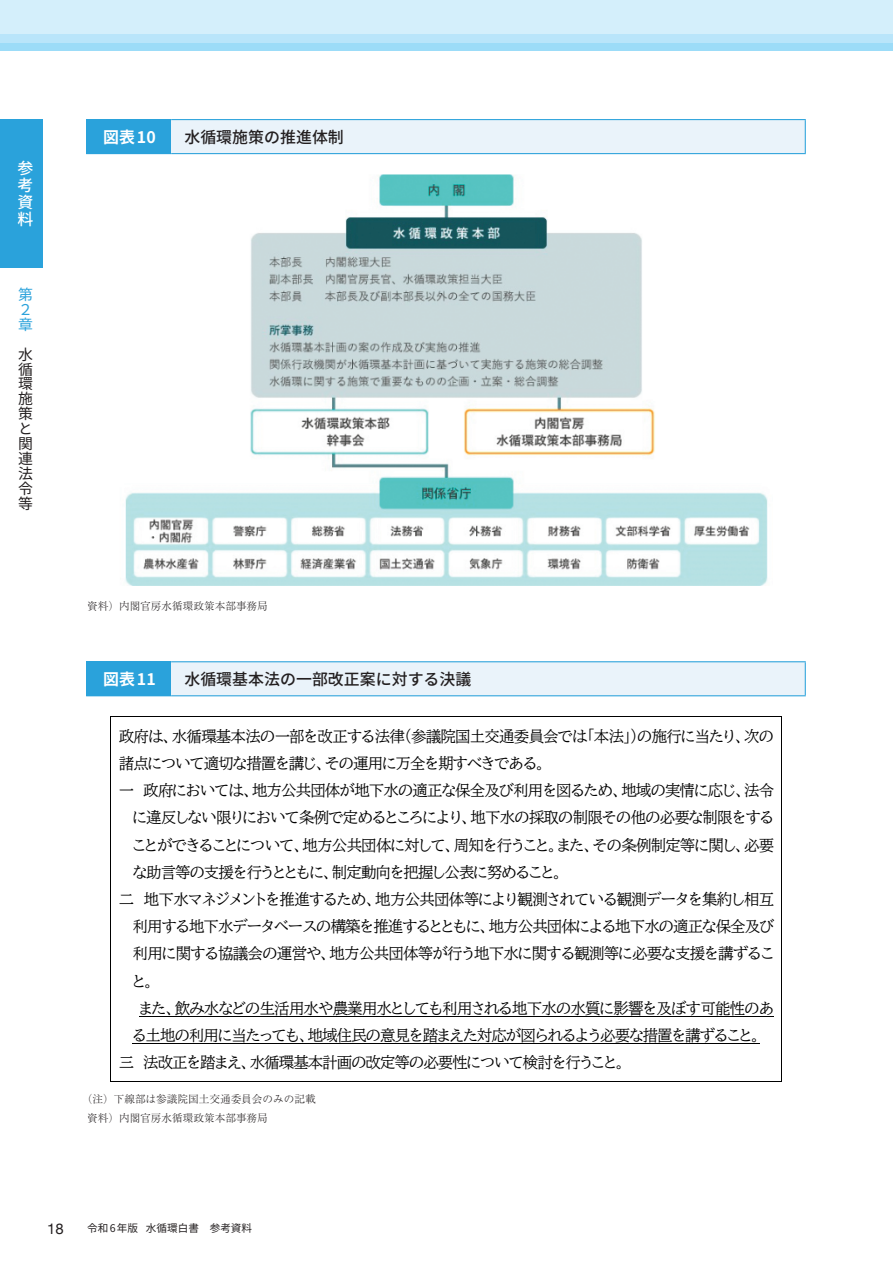
<style>
.page{position:relative;width:893px;height:1263px;background:#fff}
.page>*{position:absolute;margin:0;border:0;box-sizing:border-box;transform-origin:0 0}
.t1{font:500 15.9px "Noto Sans CJ Kjp";color:#231f20}
.t2{font:700 15.9px "Noto Sans CJ Kjp";color:#fff}
.t3{font:500 15.9px/16.8px "Noto Sans CJ Kjp";color:#fff;text-align:justify}
.t4{font:15.45px "BIZ UDP Mincho Medium";letter-spacing:-.05em;color:#000}
.t5{font:15.45px "BIZ UDP Mincho Medium";letter-spacing:-.03em;color:#000}
.t6{font:15.45px "BIZ UDP Mincho Medium";letter-spacing:-.025em;color:#000}
.t7{font:14.85px/14.9px "Noto Sans CJ Kjp";color:#231f20}
.t8{font:14.85px/14.9px "Noto Sans CJ Kjp";color:#2aa2db}
.t9{font:14.85px "Helvetica Neue";color:#231f20}
.t10{font:300 10.65px/19.2px "Ryumin Pr 6 N";color:#231f20}
.t11{font:10.65px "Noto Sans CJ Kjp";color:#231f20}
</style>
<div class="page">
<div style="left:0;top:0;width:893px;height:51px;background:#9cdcf8"></div>
<div style="left:0;top:0;width:893px;height:43px;background:#b9e5fa"></div>
<div style="left:0;top:0;width:893px;height:34px;background:#d4effb"></div>
<div style="left:87px;top:120px;width:85px;height:34px;background:#2aa2db"></div>
<div style="left:172px;top:120px;width:633px;height:34px;background:#eaf3fa"></div>
<hr style="left:86px;top:120px;width:1px;height:33px;background:#2aa2db">
<hr style="left:86px;top:119px;width:86px;height:1px;background:#2aa2db">
<hr style="left:86px;top:153px;width:86px;height:1px;background:#2aa2db">
<hr style="left:172px;top:119px;width:634px;height:1px;background:#2aa2db">
<hr style="left:805px;top:120px;width:1px;height:33px;background:#2aa2db">
<hr style="left:172px;top:153px;width:634px;height:1px;background:#2aa2db">
<img style="left:125px;top:174px;width:643px;height:412px">
<div style="left:87px;top:662px;width:85px;height:34px;background:#2aa2db"></div>
<div style="left:172px;top:662px;width:633px;height:34px;background:#eaf3fa"></div>
<hr style="left:86px;top:662px;width:1px;height:33px;background:#2aa2db">
<hr style="left:86px;top:661px;width:86px;height:1px;background:#2aa2db">
<hr style="left:86px;top:695px;width:86px;height:1px;background:#2aa2db">
<hr style="left:172px;top:661px;width:634px;height:1px;background:#2aa2db">
<hr style="left:805px;top:662px;width:1px;height:33px;background:#2aa2db">
<hr style="left:172px;top:695px;width:634px;height:1px;background:#2aa2db">
<hr style="left:139px;top:1016px;width:634px;height:1px;background:#000">
<hr style="left:133px;top:1043px;width:627px;height:1px;background:#000">
<hr style="left:111px;top:716px;width:670px;height:1px;background:#000">
<hr style="left:110px;top:717px;width:1px;height:364px;background:#000">
<hr style="left:111px;top:1081px;width:670px;height:1px;background:#000">
<hr style="left:781px;top:717px;width:1px;height:364px;background:#000">
<div style="left:0;top:119px;width:43px;height:149px;background:#2aa2db"></div>
<p class="t3" style="left:18px;top:161px;width:17px">参考資料</p>
<p class="t8" style="left:18px;top:288px;width:16px">第<br>２章</p>
<p class="t7" style="left:18px;top:347px;width:16px">水循環施策と関連法令等</p>
<p class="t2" style="left:103px;top:128px;width:54px">図表 10</p>
<p class="t1" style="left:184px;top:128px;width:161px">水循環施策の推進体制</p>
<p class="t10" style="left:87px;top:595px;width:182px">資料）内閣官房水循環政策本部事務局</p>
<p class="t2" style="left:103px;top:670px;width:54px">図表 11</p>
<p class="t1" style="left:184px;top:670px;width:289px">水循環基本法の一部改正案に対する決議</p>
<p class="t4" style="left:119px;top:728px;width:656px">政府は、水循環基本法の一部を改正する法律（参議院国土交通委員会では「本法」）の施行に当たり、次の</p>
<p class="t4" style="left:119px;top:755px;width:428px">諸点について適切な措置を講じ、その運用に万全を期すべきである。</p>
<p class="t4" style="left:119px;top:782px;width:657px">一政府においては、地方公共団体が地下水の適正な保全及び利用を図るため、地域の実情に応じ、法令</p>
<p class="t5" style="left:133px;top:810px;width:642px">に違反しない限りにおいて条例で定めるところにより、地下水の採取の制限その他の必要な制限をする</p>
<p class="t5" style="left:133px;top:837px;width:643px">ことができることについて、地方公共団体に対して、周知を行うこと。また、その条例制定等に関し、必要</p>
<p class="t4" style="left:133px;top:864px;width:431px">な助言等の支援を行うとともに、制定動向を把握し公表に努めること。</p>
<p class="t6" style="left:119px;top:891px;width:657px">二 地下水マネジメントを推進するため、地方公共団体等により観測されている観測データを集約し相互</p>
<p class="t4" style="left:133px;top:919px;width:643px">利用する地下水データベースの構築を推進するとともに、地方公共団体による地下水の適正な保全及び</p>
<p class="t4" style="left:133px;top:946px;width:643px">利用に関する協議会の運営や、地方公共団体等が行う地下水に関する観測等に必要な支援を講ずるこ</p>
<p class="t4" style="left:133px;top:973px;width:23px">と。</p>
<p class="t4" style="left:139px;top:1000px;width:636px">また、飲み水などの生活用水や農業用水としても利用される地下水の水質に影響を及ぼす可能性のあ</p>
<p class="t4" style="left:133px;top:1027px;width:629px">る土地の利用に当たっても、地域住民の意見を踏まえた対応が図られるよう必要な措置を講ずること。</p>
<p class="t4" style="left:119px;top:1055px;width:508px">三法改正を踏まえ、水循環基本計画の改定等の必要性について検討を行うこと。</p>
<p class="t10" style="left:87px;top:1089px;width:230px;text-indent:-5px">（注）下線部は参議院国土交通委員会のみの記載資料）内閣官房水循環政策本部事務局</p>
<p class="t9" style="left:47px;top:1218px;width:18px">18</p>
<p class="t11" style="left:87px;top:1222px;width:167px">令和 6 年版 水循環白書　参考資料</p>
</div>
